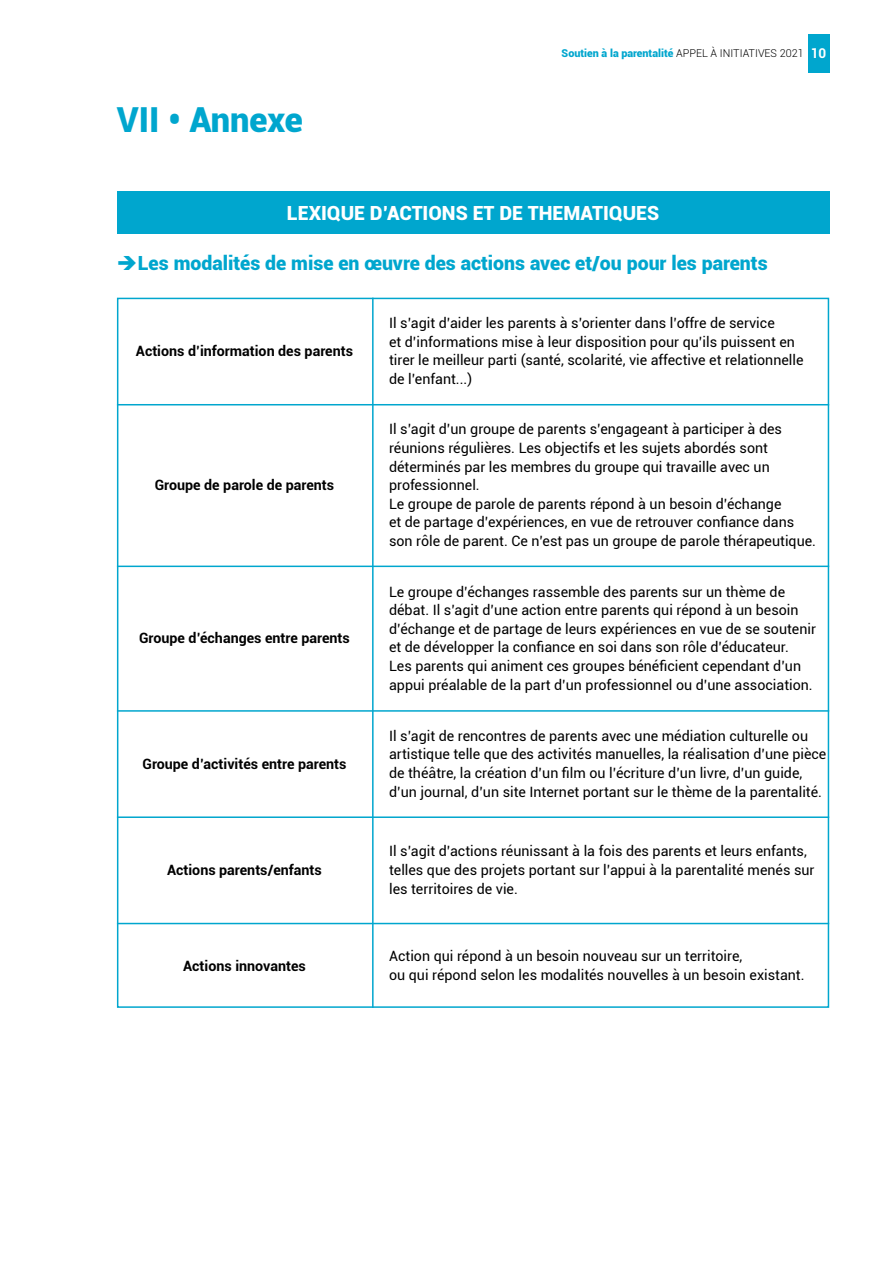
<style>
.page{position:relative;width:893px;height:1263px;background:#fff}
.page>*{position:absolute;margin:0;border:0;box-sizing:border-box;transform-origin:0 0}
.t1{font:900 34.5px "Roboto";color:#00a6ce}
.t2{font:900 19.5px "Roboto";color:#00a6ce}
.t3{font:900 19.5px "Roboto";color:#fff}
.t4{font:14.25px/18.6px "Roboto";color:#000}
.t5{font:700 14.25px "Roboto";color:#000}
.t6{font:900 10.8px "Roboto";color:#00a6ce}
.s1{font-weight:300;color:#000}
.s2{font-weight:700;font-size:13.5px;color:#fff}
</style>
<div class="page">
<div style="left:808px;top:34px;width:21px;height:38px;background:#00a6ce"></div>
<div style="left:117px;top:191px;width:712px;height:43px;background:#00a6ce"></div>
<hr style="left:117px;top:404px;width:712px;height:1px;background:#00a6ce">
<hr style="left:117px;top:566px;width:712px;height:1px;background:#00a6ce">
<hr style="left:117px;top:710px;width:712px;height:2px;background:#00a6ce">
<hr style="left:117px;top:816px;width:712px;height:2px;background:#00a6ce">
<hr style="left:117px;top:923px;width:712px;height:1px;background:#00a6ce">
<hr style="left:372px;top:298px;width:2px;height:710px;background:#00a6ce">
<h1 class="t1" style="left:117px;top:95px;width:187px">VII • Annexe</h1>
<p class="t6" style="left:562px;top:46px;width:266px">Soutien à la parentalité <span class="s1">APPEL À INITIATIVES 2021</span> <span class="s2">10</span></p>
<h2 class="t3" style="left:287px;top:199px;width:374px">LEXIQUE D’ACTIONS ET DE THEMATIQUES</h2>
<h2 class="t2" style="left:117px;top:249px;width:652px">➔Les modalités de mise en œuvre des actions avec et/ou pour les parents</h2>
<p class="t5" style="left:136px;top:341px;width:219px">Actions d’information des parents</p>
<p class="t5" style="left:155px;top:475px;width:181px">Groupe de parole de parents</p>
<p class="t5" style="left:139px;top:628px;width:212px">Groupe d’échanges entre parents</p>
<p class="t5" style="left:142px;top:753px;width:205px">Groupe d’activités entre parents</p>
<p class="t5" style="left:167px;top:860px;width:156px">Actions parents/enfants</p>
<p class="t4" style="left:389px;top:313px;width:416px">Il s’agit d’aider les parents à s’orienter dans l’offre de service<br>et d’informations mise à leur disposition pour qu’ils puissent en tirer le meilleur parti (santé, scolarité, vie affective et relationnelle de l’enfant...)</p>
<p class="t4" style="left:389px;top:419px;width:428px">Il s’agit d’un groupe de parents s’engageant à participer à des réunions régulières. Les objectifs et les sujets abordés sont déterminés par les membres du groupe qui travaille avec un professionnel.<br>Le groupe de parole de parents répond à un besoin d’échange<br>et de partage d’expériences, en vue de retrouver confiance dans son rôle de parent. Ce n’est pas un groupe de parole thérapeutique.</p>
<p class="t4" style="left:389px;top:582px;width:428px">Le groupe d’échanges rassemble des parents sur un thème de débat. Il s’agit d’une action entre parents qui répond à un besoin d’échange et de partage de leurs expériences en vue de se soutenir et de développer la confiance en soi dans son rôle d’éducateur.<br>Les parents qui animent ces groupes bénéficient cependant d’un appui préalable de la part d’un professionnel ou d’une association.</p>
<p class="t4" style="left:389px;top:726px;width:439px">Il s’agit de rencontres de parents avec une médiation culturelle ou artistique telle que des activités manuelles, la réalisation d’une pièce de théâtre, la création d’un film ou l’écriture d’un livre, d’un guide, d’un journal, d’un site Internet portant sur le thème de la parentalité.</p>
<p class="t4" style="left:389px;top:841px;width:427px">Il s’agit d’actions réunissant à la fois des parents et leurs enfants, telles que des projets portant sur l’appui à la parentalité menés sur les territoires de vie.</p>
<p class="t5" style="left:183px;top:955px;width:124px">Actions innovantes</p>
<p class="t4" style="left:389px;top:946px;width:417px">Action qui répond à un besoin nouveau sur un territoire,<br>ou qui répond selon les modalités nouvelles à un besoin existant.</p>
</div>
